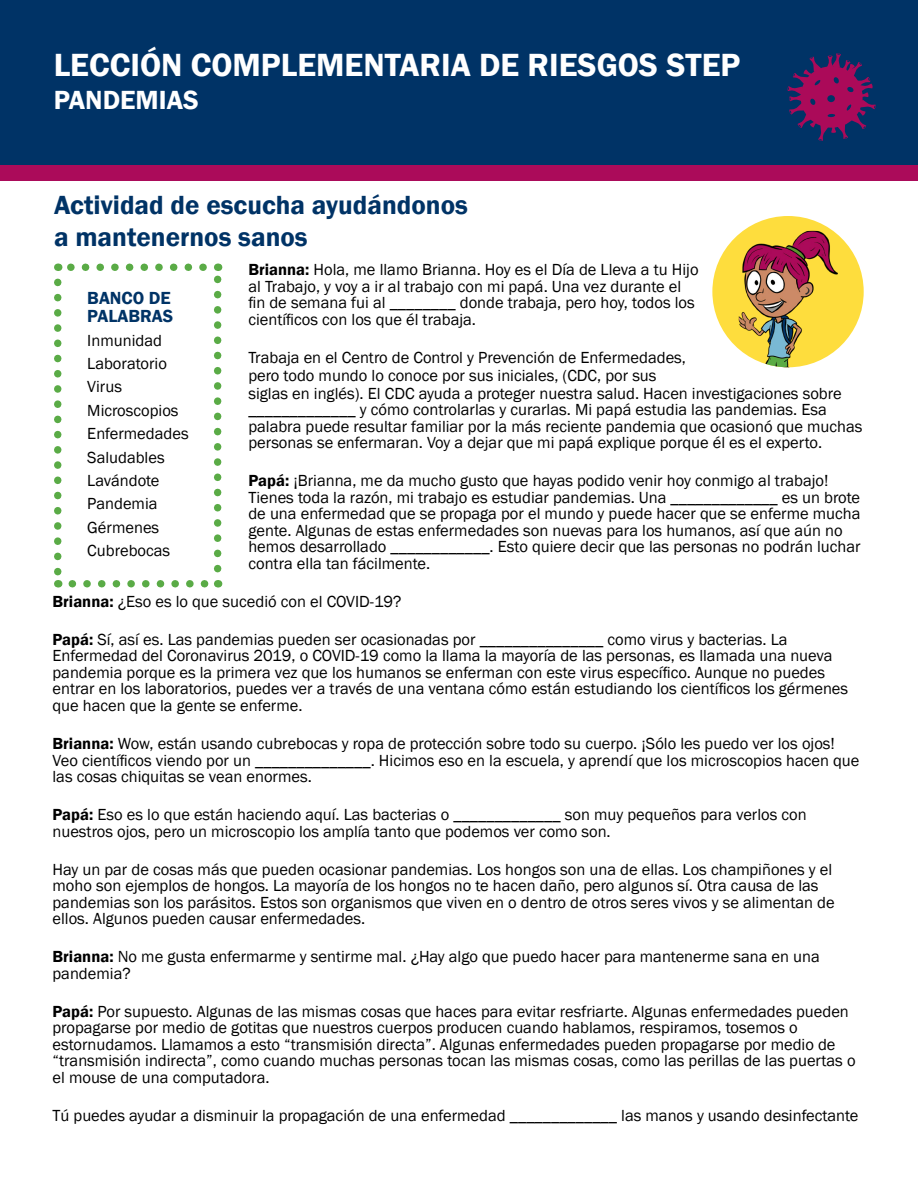
<style>
.page{position:relative;width:918px;height:1188px;background:#fff}
.page>*{position:absolute;margin:0;border:0;box-sizing:border-box;transform-origin:0 0}
.t1{font:600 33px "Franklin Gothic";color:#fff}
.t2{font:600 27px/32.4px "Franklin Gothic";color:#036}
.t3{font:600 27px "Franklin Gothic";color:#fff}
.t4{font:600 18px/18px "Franklin Gothic";color:#036}
.t5{font:16.5px/16.5px "Franklin Gothic";color:#000}
.s1{font-weight:600}
</style>
<div class="page">
<div style="left:0;top:0;width:918px;height:180px;background:#ab0b5a"></div>
<div style="left:0;top:0;width:918px;height:164px;background:#036"></div>
<div style="left:712px;top:216px;width:152px;height:151px;background:#fedd3d;border-radius:50%"></div>
<img style="left:739px;top:231px;width:99px;height:136px">
<svg style="left:787px;top:53px;width:89px;height:88px"></svg>
<svg style="left:72px;top:580px;width:137px;height:8px"></svg>
<svg style="left:67px;top:264px;width:136px;height:7px"></svg>
<svg style="left:54px;top:282px;width:8px;height:306px"></svg>
<svg style="left:214px;top:264px;width:7px;height:305px"></svg>
<p class="t1" style="left:54px;top:45px;width:688px">LECCIÓN COMPLEMENTARIA DE RIESGOS STEP</p>
<p class="t3" style="left:54px;top:83px;width:147px">PANDEMIAS</p>
<p class="t2" style="left:54px;top:189px;width:416px">Actividad de escucha ayudándonos a mantenernos sanos</p>
<p class="t5" style="left:248px;top:262px;width:452px"><span class="s1">Brianna:</span> Hola, me llamo Brianna. Hoy es el Día de Lleva a tu Hijo al Trabajo, y voy a ir al trabajo con mi papá. Una vez durante el fin de semana fui al ________ donde trabaja, pero hoy, todos los científicos con los que él trabaja.</p>
<p class="t5" style="left:248px;top:349px;width:595px;line-height:18px">Trabaja en el Centro de Control y Prevención de Enfermedades,<br>pero todo mundo lo conoce por sus iniciales, (CDC, por sus<br>siglas en inglés). El CDC ayuda a proteger nuestra salud. Hacen investigaciones sobre</p>
<p class="t5" style="left:248px;top:402px;width:616px">_____________ y cómo controlarlas y curarlas. Mi papá estudia las pandemias. Esa palabra puede resultar familiar por la más reciente pandemia que ocasionó que muchas personas se enfermaran. Voy a dejar que mi papá explique porque él es el experto.</p>
<p class="t5" style="left:248px;top:473px;width:614px"><span class="s1">Papá:</span> ¡Brianna, me da mucho gusto que hayas podido venir hoy conmigo al trabajo!<br>Tienes toda la razón, mi trabajo es estudiar pandemias. Una _____________ es un brote de una enfermedad que se propaga por el mundo y puede hacer que se enferme mucha gente. Algunas de estas enfermedades son nuevas para los humanos, así que aún no hemos desarrollado ____________. Esto quiere decir que las personas no podrán luchar contra ella tan fácilmente.</p>
<p class="t5" style="left:52px;top:593px;width:351px"><span class="s1">Brianna:</span> ¿Eso es lo que sucedió con el COVID-19?</p>
<p class="t5" style="left:52px;top:632px;width:797px"><span class="s1">Papá:</span> Sí, así es. Las pandemias pueden ser ocasionadas por _______________ como virus y bacterias. La Enfermedad del Coronavirus 2019, o COVID-19 como la llama la mayoría de las personas, es llamada una nueva pandemia porque es la primera vez que los humanos se enferman con este virus específico. Aunque no puedes entrar en los laboratorios, puedes ver a través de una ventana cómo están estudiando los científicos los gérmenes que hacen que la gente se enferme.</p>
<p class="t5" style="left:52px;top:736px;width:808px"><span class="s1">Brianna:</span> Wow, están usando cubrebocas y ropa de protección sobre todo su cuerpo. ¡Sólo les puedo ver los ojos!<br>Veo científicos viendo por un ______________. Hicimos eso en la escuela, y aprendí que los microscopios hacen que las cosas chiquitas se vean enormes.</p>
<p class="t5" style="left:52px;top:807px;width:756px"><span class="s1">Papá:</span> Eso es lo que están haciendo aquí. Las bacterias o _____________ son muy pequeños para verlos con nuestros ojos, pero un microscopio los amplía tanto que podemos ver como son.</p>
<p class="t5" style="left:52px;top:861px;width:784px">Hay un par de cosas más que pueden ocasionar pandemias. Los hongos son una de ellas. Los champiñones y el moho son ejemplos de hongos. La mayoría de los hongos no te hacen daño, pero algunos sí. Otra causa de las pandemias son los parásitos. Estos son organismos que viven en o dentro de otros seres vivos y se alimentan de ellos. Algunos pueden causar enfermedades.</p>
<p class="t5" style="left:52px;top:949px;width:769px"><span class="s1">Brianna:</span> No me gusta enfermarme y sentirme mal. ¿Hay algo que puedo hacer para mantenerme sana en una pandemia?</p>
<p class="t5" style="left:52px;top:1004px;width:805px"><span class="s1">Papá:</span> Por supuesto. Algunas de las mismas cosas que haces para evitar resfriarte. Algunas enfermedades pueden propagarse por medio de gotitas que nuestros cuerpos producen cuando hablamos, respiramos, tosemos o estornudamos. Llamamos a esto “transmisión directa”. Algunas enfermedades pueden propagarse por medio de “transmisión indirecta”, como cuando muchas personas tocan las mismas cosas, como las perillas de las puertas o el mouse de una computadora.</p>
<p class="t5" style="left:52px;top:1108px;width:808px">Tú puedes ayudar a disminuir la propagación de una enfermedad _____________ las manos y usando desinfectante</p>
<p class="t4" style="left:87px;top:289px;width:88px">BANCO DE<br>PALABRAS</p>
<p class="t5" style="left:87px;top:332px;width:76px">Inmunidad</p>
<p class="t5" style="left:87px;top:356px;width:81px">Laboratorio</p>
<p class="t5" style="left:87px;top:379px;width:36px">Virus</p>
<p class="t5" style="left:87px;top:402px;width:93px">Microscopios</p>
<p class="t5" style="left:87px;top:426px;width:103px">Enfermedades</p>
<p class="t5" style="left:87px;top:449px;width:79px">Saludables</p>
<p class="t5" style="left:87px;top:473px;width:74px">Lavándote</p>
<p class="t5" style="left:87px;top:496px;width:72px">Pandemia</p>
<p class="t5" style="left:87px;top:519px;width:73px">Gérmenes</p>
<p class="t5" style="left:87px;top:543px;width:84px">Cubrebocas</p>
</div>
